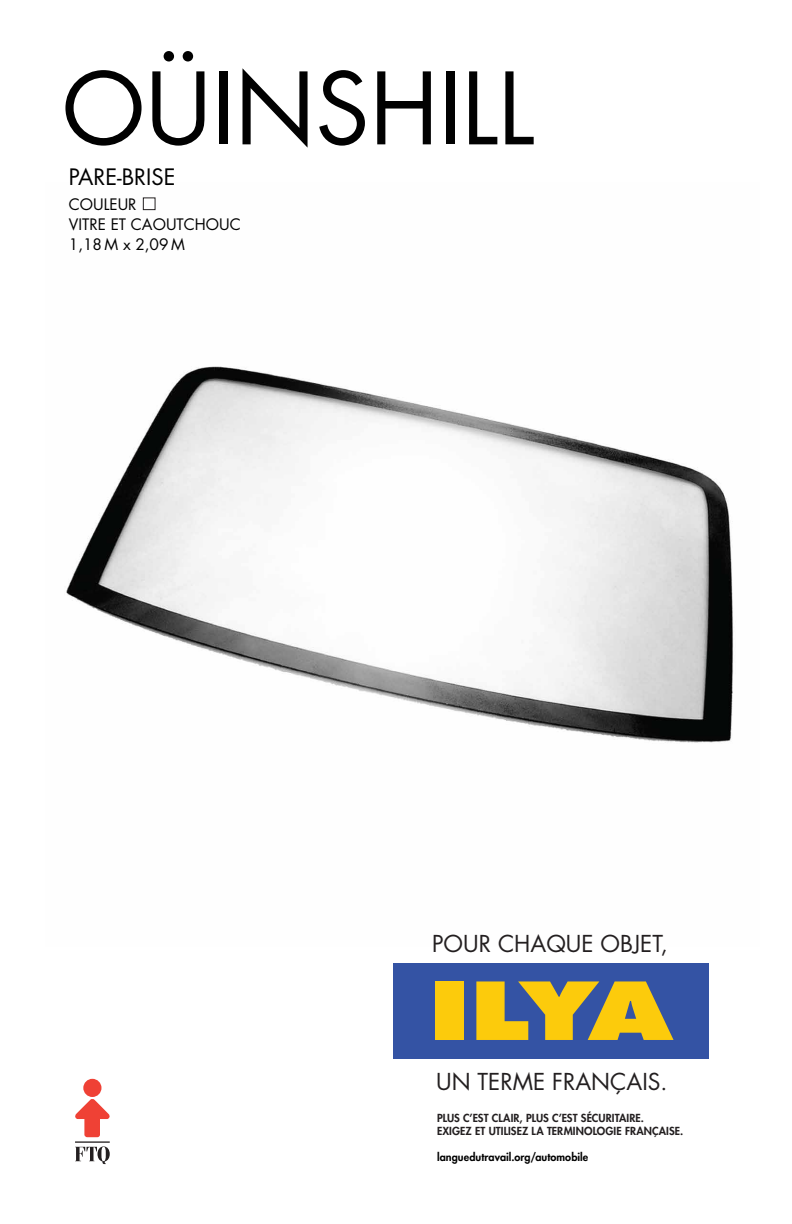
<style>
.page{position:relative;width:792px;height:1224px;background:#fff}
.page>*{position:absolute;margin:0;border:0;box-sizing:border-box;transform-origin:0 0}
.t1{font:96.8px "Futura Std";color:#010101}
.t2{font:800 77.6px "Futura Std";color:#fccb0c;scale:1.33 1}
.t3{font:22.7px "Futura Std";color:#231f20}
.t4{font:22px "Futura Std";color:#010101}
.t5{font:15.4px/20px "Futura Std";color:#010101}
.t6{font:800 10.8px/13px "Futura Std";letter-spacing:.005em;color:#231f20}
.t7{font:800 10.8px "Futura Std";letter-spacing:.01em;color:#010101}
</style>
<div class="page">
<img style="left:66px;top:197px;width:667px;height:546px">
<div style="left:143px;top:197px;width:13px;height:13px;background:#fff;border:1px solid #231f20"></div>
<div style="left:394px;top:964px;width:315px;height:95px;background:#3453a4"></div>
<hr style="left:75px;top:1141px;width:35px;height:2px;background:#231f20">
<div style="left:83px;top:1079px;width:18px;height:18px;background:#ef4135;border-radius:50%"></div>
<svg style="left:75px;top:1099px;width:35px;height:38px"></svg>
<svg style="left:75px;top:1146px;width:35px;height:18px"></svg>
<h1 class="t1" style="left:62px;top:47px;width:474px">OÜINSHILL</h1>
<h3 class="t4" style="left:69px;top:163px;width:108px">PARE-BRISE</h3>
<h3 class="t5" style="left:69px;top:194px;width:173px">COULEUR<br>VITRE ET CAOUTCHOUC<br>1,18 M x 2,09 M</h3>
<h3 class="t3" style="left:432px;top:929px;width:237px">POUR CHAQUE OBJET,</h3>
<h2 class="t2" style="left:429px;top:962px;width:185px">ILYA</h2>
<h3 class="t3" style="left:436px;top:1068px;width:233px">UN TERME FRANÇAIS.</h3>
<p class="t6" style="left:437px;top:1111px;width:248px">PLUS C’EST CLAIR, PLUS C’EST SÉCURITAIRE.<br>EXIGEZ ET UTILISEZ LA TERMINOLOGIE FRANÇAISE.</p>
<p class="t7" style="left:437px;top:1150px;width:153px">languedutravail.org/automobile</p>
</div>
